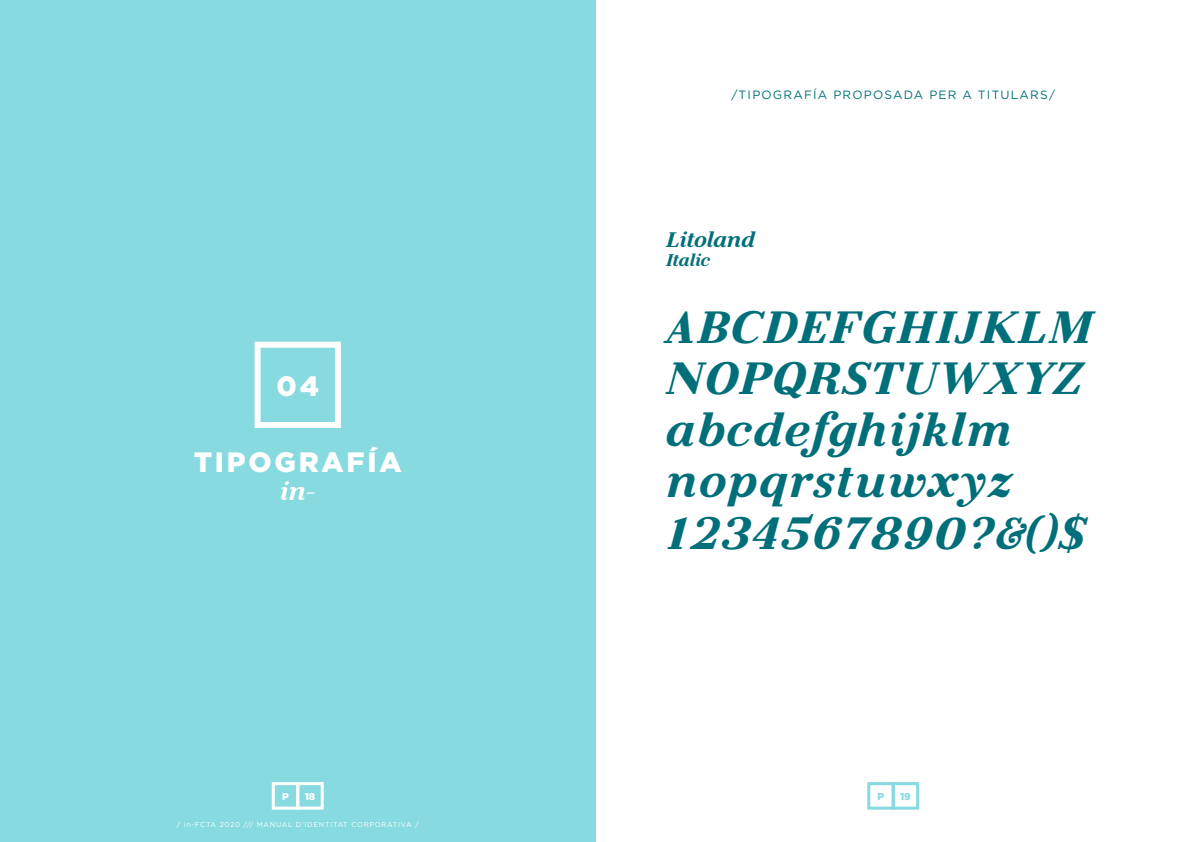
<style>
.page{position:relative;width:1191px;height:842px;background:#fff}
.page>*{position:absolute;margin:0;border:0;box-sizing:border-box;transform-origin:0 0}
.t1{font:italic 43px/51.6px "Litoland";letter-spacing:.05em;color:#006f79}
.t2{font:900 28px "Gotham";letter-spacing:.1em;color:#fff}
.t3{font:italic 24px "Litoland";color:#fff}
.t4{font:italic 20px "Litoland";color:#006f79}
.t5{font:italic 16px "Litoland";color:#006f79}
.t6{font:12px "Gotham";color:#006f79}
.t7{font:900 10px "Gotham";color:#fff}
.t8{font:900 10px "Gotham";color:#87dadf}
.t9{font:7px "Gotham";letter-spacing:.1em;color:#fff}
</style>
<div class="page">
<div style="left:0;top:0;width:595px;height:842px;background:#87dadf"></div>
<div style="left:272px;top:782px;width:27px;height:28px;border:3px solid #fff"></div>
<div style="left:296px;top:782px;width:28px;height:28px;border:3px solid #fff"></div>
<div style="left:867px;top:782px;width:27px;height:28px;border:3px solid #87dadf"></div>
<div style="left:891px;top:782px;width:28px;height:28px;border:3px solid #87dadf"></div>
<div style="left:254px;top:342px;width:87px;height:86px;border:6px solid #fff"></div>
<p class="t6" style="left:731px;top:87px;width:18px">/TIPOGRA</p>
<p class="t6" style="left:804px;top:87px;width:41px">FÍA PROPOSADA</p>
<p class="t6" style="left:929px;top:87px;width:10px">PER</p>
<p class="t6" style="left:962px;top:87px;width:26px">A TITULARS</p>
<p class="t6" style="left:1049px;top:87px;width:8px">/</p>
<p class="t2" style="left:276px;top:367px;width:44px">04</p>
<p class="t2" style="left:194px;top:442px;width:128px">TIPOGRAF</p>
<p class="t2" style="left:367px;top:442px;width:30px">ÍA</p>
<p class="t3" style="left:280px;top:478px;width:37px">in-</p>
<p class="t4" style="left:666px;top:228px;width:90px">Litoland</p>
<p class="t5" style="left:666px;top:251px;width:45px">Italic</p>
<p class="t1" style="left:666px;top:303px;width:427px">ABCDEFGHIJKLM<br>NOPQRSTUWXYZ abcdefghijklm nopqrstuwxyz<br>1234567890?&amp;()$</p>
<p class="t7" style="left:282px;top:789px;width:8px">P</p>
<p class="t7" style="left:305px;top:789px;width:12px">18</p>
<p class="t8" style="left:877px;top:789px;width:8px">P</p>
<p class="t8" style="left:900px;top:789px;width:12px">19</p>
<p class="t9" style="left:177px;top:820px;width:243px">/ IN-FCTA 2020 /// MANUAL D’IDENTITAT CORPORATIVA /</p>
</div>
